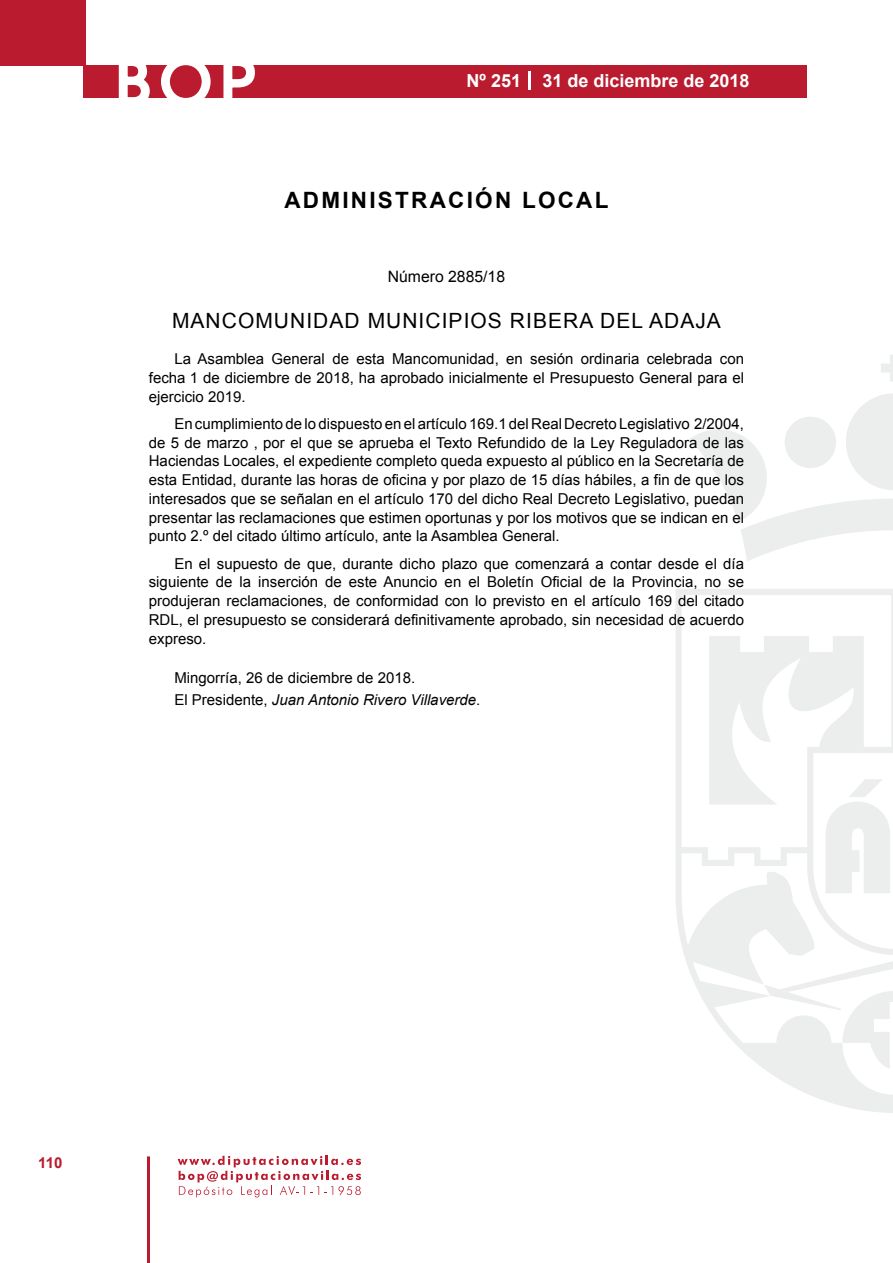
<style>
.page{position:relative;width:893px;height:1263px;background:#fff}
.page>*{position:absolute;margin:0;border:0;box-sizing:border-box;transform-origin:0 0}
.t1{font:500 61.5px "Avant Garde";color:#fff}
.t2{font:700 22.5px "Arial";letter-spacing:.1em;color:#000}
.t3{font:21px "Arial";letter-spacing:.05em;color:#000}
.t4{font:700 18px "Arial";color:#fff}
.t5{font:15.75px "Arial";color:#000}
.t6{font:15px/18.8px "Arial";color:#000;text-align:justify}
.t7{font:700 15px "Arial";color:#ba1b2f}
.s1{font-style:italic}
</style>
<div class="page">
<svg style="left:178px;top:1156px;width:183px;height:41px"></svg>
<hr style="left:147px;top:1156px;width:3px;height:107px;background:#ba1b2f">
<div style="left:0;top:0;width:85px;height:66px;background:#ba1b2f"></div>
<div style="left:84px;top:65px;width:723px;height:33px;background:#ba1b2f"></div>
<svg style="left:118px;top:65px;width:32px;height:33px"></svg>
<svg style="left:161px;top:65px;width:50px;height:33px"></svg>
<svg style="left:223px;top:65px;width:32px;height:33px"></svg>
<svg style="left:529px;top:71px;width:2px;height:19px"></svg>
<svg style="left:881px;top:355px;width:12px;height:27px"></svg>
<svg style="left:690px;top:393px;width:203px;height:168px"></svg>
<svg style="left:676px;top:589px;width:217px;height:524px"></svg>
<svg style="left:764px;top:984px;width:129px;height:86px"></svg>
<svg style="left:825px;top:779px;width:66px;height:114px"></svg>
<h1 class="t1" style="left:115px;top:44px;width:141px">BOP</h1>
<p class="t4" style="left:467px;top:69px;width:284px">Nº 251 31 de diciembre de 2018</p>
<h2 class="t2" style="left:284px;top:185px;width:325px">ADMINISTRACIÓN LOCAL</h2>
<p class="t5" style="left:388px;top:266px;width:119px">Número 2885/18</p>
<h3 class="t3" style="left:172px;top:307px;width:550px">MANCOMUNIDAD MUNICIPIOS RIBERA DEL ADAJA</h3>
<p class="t6" style="left:149px;top:350px;width:597px;text-indent:26px">La Asamblea General de esta Mancomunidad, en sesión ordinaria celebrada con fecha 1 de diciembre de 2018, ha aprobado inicialmente el Presupuesto General para el ejercicio 2019.</p>
<p class="t6" style="left:149px;top:414px;width:597px;text-indent:26px">En cumplimiento de lo dispuesto en el artículo 169.1 del Real Decreto Legislativo 2/2004, de 5 de marzo , por el que se aprueba el Texto Refundido de la Ley Reguladora de las Haciendas Locales, el expediente completo queda expuesto al público en la Secretaría de esta Entidad, durante las horas de oficina y por plazo de 15 días hábiles, a fin de que los interesados que se señalan en el artículo 170 del dicho Real Decreto Legislativo, puedan presentar las reclamaciones que estimen oportunas y por los motivos que se indican en el punto 2.º del citado último artículo, ante la Asamblea General.</p>
<p class="t6" style="left:149px;top:554px;width:597px;text-indent:26px">En el supuesto de que, durante dicho plazo que comenzará a contar desde el día siguiente de la inserción de este Anuncio en el Boletín Oficial de la Provincia, no se produjeran reclamaciones, de conformidad con lo previsto en el artículo 169 del citado RDL, el presupuesto se considerará definitivamente aprobado, sin necesidad de acuerdo expreso.</p>
<p class="t6" style="left:174px;top:667px;width:308px;line-height:22.2px">Mingorría, 26 de diciembre de 2018.<br>El Presidente, <span class="s1">Juan Antonio Rivero Villaverde</span>.</p>
<p class="t7" style="left:38px;top:1153px;width:26px">110</p>
</div>
